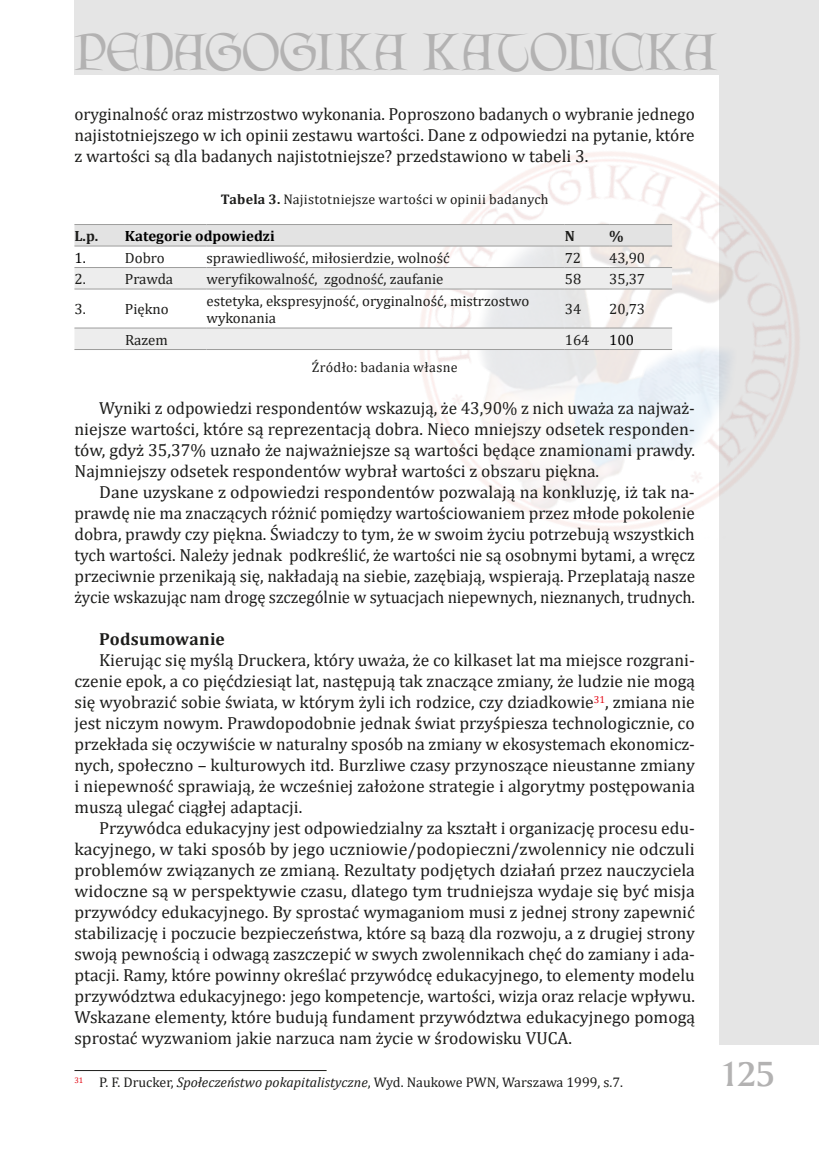
<style>
.page{position:relative;width:819px;height:1166px;background:#fff}
.page>*{position:absolute;margin:0;border:0;box-sizing:border-box;transform-origin:0 0}
.t1{font:46.55px "Lettergical";letter-spacing:-.005em;color:#b3b2b2}
.t2{font:36.75px "Amerigo Md EU";color:#b3b2b2}
.t3{font:17.5px/21px "Cambria";color:#1d1d1b;text-align:justify}
.t4{font:700 17.5px "Cambria";letter-spacing:.015em;color:#1d1d1b}
.t5{font:14.88px/17.5px "Cambria";color:#1d1d1b}
.t6{font:700 14.88px "Cambria";color:#000}
.t7{font:700 14.88px "Cambria";color:#1d1d1b}
.t8{font:14.88px "Cambria";color:#000}
.t9{font:14px "Cambria";letter-spacing:.01em;color:#1d1d1b}
.s1{font-weight:700}
.s2{font-style:italic}
</style>
<div class="page">
<div style="left:719px;top:0;width:100px;height:1044px;background:#e5e5e5"></div>
<div style="left:74px;top:0;width:745px;height:74px;background:#e5e5e5"></div>
<img style="left:419px;top:151px;width:380px;height:380px">
<div style="left:74px;top:225px;width:598px;height:21px;background:#e3e3e3"></div>
<svg style="left:74px;top:268px;width:598px;height:81px;fill:#ededed"></svg>
<hr style="left:74px;top:267px;width:51px;height:1px;background:#9d9d9c">
<hr style="left:125px;top:267px;width:81px;height:1px;background:#9d9d9c">
<hr style="left:206px;top:267px;width:358px;height:1px;background:#9d9d9c">
<hr style="left:564px;top:267px;width:45px;height:1px;background:#9d9d9c">
<hr style="left:609px;top:267px;width:63px;height:1px;background:#9d9d9c">
<hr style="left:74px;top:289px;width:51px;height:1px;background:#9d9d9c">
<hr style="left:125px;top:289px;width:81px;height:1px;background:#9d9d9c">
<hr style="left:206px;top:289px;width:358px;height:1px;background:#9d9d9c">
<hr style="left:564px;top:289px;width:45px;height:1px;background:#9d9d9c">
<hr style="left:609px;top:289px;width:63px;height:1px;background:#9d9d9c">
<hr style="left:74px;top:328px;width:51px;height:1px;background:#9d9d9c">
<hr style="left:125px;top:328px;width:81px;height:1px;background:#9d9d9c">
<hr style="left:206px;top:328px;width:358px;height:1px;background:#9d9d9c">
<hr style="left:564px;top:328px;width:45px;height:1px;background:#9d9d9c">
<hr style="left:609px;top:328px;width:63px;height:1px;background:#9d9d9c">
<hr style="left:74px;top:349px;width:51px;height:1px;background:#9d9d9c">
<hr style="left:125px;top:349px;width:81px;height:1px;background:#9d9d9c">
<hr style="left:206px;top:349px;width:358px;height:1px;background:#9d9d9c">
<hr style="left:564px;top:349px;width:45px;height:1px;background:#9d9d9c">
<hr style="left:609px;top:349px;width:63px;height:1px;background:#9d9d9c">
<hr style="left:74px;top:224px;width:51px;height:1px;background:#9d9d9c">
<hr style="left:125px;top:224px;width:81px;height:1px;background:#9d9d9c">
<hr style="left:206px;top:224px;width:358px;height:1px;background:#9d9d9c">
<hr style="left:564px;top:224px;width:45px;height:1px;background:#9d9d9c">
<hr style="left:609px;top:224px;width:63px;height:1px;background:#9d9d9c">
<hr style="left:74px;top:246px;width:51px;height:1px;background:#9d9d9c">
<hr style="left:125px;top:246px;width:81px;height:1px;background:#9d9d9c">
<hr style="left:206px;top:246px;width:358px;height:1px;background:#9d9d9c">
<hr style="left:564px;top:246px;width:45px;height:1px;background:#9d9d9c">
<hr style="left:609px;top:246px;width:63px;height:1px;background:#9d9d9c">
<hr style="left:74px;top:1070px;width:252px;height:1px;background:#1d1d1b">
<h1 class="t1" style="left:74px;top:24px;width:643px">PEDAGOGIKA KATOLICKA</h1>
<p class="t3" style="left:74px;top:104px;width:622px">oryginalność oraz mistrzostwo wykonania. Poproszono badanych o wybranie jednego najistotniejszego w ich opinii zestawu wartości. Dane z odpowiedzi na pytanie, które z wartości są dla badanych najistotniejsze? przedstawiono w tabeli 3.</p>
<p class="t9" style="left:221px;top:191px;width:329px"><span class="s1">Tabela 3.</span> Najistotniejsze wartości w opinii badanych</p>
<p class="t7" style="left:74px;top:225px;width:25px">L.p.</p>
<p class="t6" style="left:125px;top:225px;width:151px">Kategorie odpowiedzi</p>
<p class="t7" style="left:564px;top:225px;width:12px">N</p>
<p class="t7" style="left:609px;top:225px;width:16px">%</p>
<p class="t8" style="left:74px;top:249px;width:13px">1.</p>
<p class="t5" style="left:125px;top:249px;width:41px">Dobro</p>
<p class="t5" style="left:206px;top:249px;width:245px">sprawiedliwość, miłosierdzie, wolność</p>
<p class="t5" style="left:564px;top:249px;width:18px">72</p>
<p class="t5" style="left:609px;top:249px;width:38px">43,90</p>
<p class="t5" style="left:74px;top:270px;width:13px">2.</p>
<p class="t5" style="left:125px;top:270px;width:50px">Prawda</p>
<p class="t5" style="left:206px;top:270px;width:238px">weryfikowalność, zgodność, zaufanie</p>
<p class="t5" style="left:564px;top:270px;width:18px">58</p>
<p class="t5" style="left:609px;top:270px;width:38px">35,37</p>
<p class="t5" style="left:74px;top:300px;width:13px">3.</p>
<p class="t5" style="left:125px;top:300px;width:45px">Piękno</p>
<p class="t5" style="left:206px;top:292px;width:324px">estetyka, ekspresyjność, oryginalność, mistrzostwo wykonania</p>
<p class="t5" style="left:564px;top:300px;width:18px">34</p>
<p class="t5" style="left:609px;top:300px;width:38px">20,73</p>
<p class="t5" style="left:125px;top:331px;width:44px">Razem</p>
<p class="t5" style="left:564px;top:331px;width:26px">164</p>
<p class="t8" style="left:609px;top:331px;width:26px">100</p>
<p class="t9" style="left:312px;top:359px;width:147px">Źródło: badania własne</p>
<p class="t3" style="left:74px;top:398px;width:622px;text-indent:25px">Wyniki z odpowiedzi respondentów wskazują, że 43,90% z nich uważa za najważ&shy;niejsze wartości, które są reprezentacją dobra. Nieco mniejszy odsetek responden&shy;tów, gdyż 35,37% uznało że najważniejsze są wartości będące znamionami prawdy.<br>Najmniejszy odsetek respondentów wybrał wartości z obszaru piękna.</p>
<p class="t3" style="left:74px;top:482px;width:622px;text-indent:25px">Dane uzyskane z odpowiedzi respondentów pozwalają na konkluzję, iż tak na&shy;prawdę nie ma znaczących różnić pomiędzy wartościowaniem przez młode pokolenie dobra, prawdy czy piękna. Świadczy to tym, że w swoim życiu potrzebują wszystkich tych wartości. Należy jednak podkreślić, że wartości nie są osobnymi bytami, a wręcz przeciwnie przenikają się, nakładają na siebie, zazębiają, wspierają. Przeplatają nasze życie wskazując nam drogę szczególnie w sytuacjach niepewnych, nieznanych, trudnych.</p>
<p class="t4" style="left:99px;top:627px;width:127px">Podsumowanie</p>
<p class="t3" style="left:74px;top:650px;width:622px;text-indent:25px">Kierując się myślą Druckera, który uważa, że co kilkaset lat ma miejsce rozgrani&shy;czenie epok, a co pięćdziesiąt lat, następują tak znaczące zmiany, że ludzie nie mogą się wyobrazić sobie świata, w którym żyli ich rodzice, czy dziadkowie<sup>31</sup>, zmiana nie jest niczym nowym. Prawdopodobnie jednak świat przyśpiesza technologicznie, co przekłada się oczywiście w naturalny sposób na zmiany w ekosystemach ekonomicz&shy;nych, społeczno – kulturowych itd. Burzliwe czasy przynoszące nieustanne zmiany i niepewność sprawiają, że wcześniej założone strategie i algorytmy postępowania muszą ulegać ciągłej adaptacji.</p>
<p class="t3" style="left:74px;top:818px;width:622px;text-indent:25px">Przywódca edukacyjny jest odpowiedzialny za kształt i organizację procesu edu&shy;kacyjnego, w taki sposób by jego uczniowie/podopieczni/zwolennicy nie odczuli problemów związanych ze zmianą. Rezultaty podjętych działań przez nauczyciela widoczne są w perspektywie czasu, dlatego tym trudniejsza wydaje się być misja przywódcy edukacyjnego. By sprostać wymaganiom musi z jednej strony zapewnić stabilizację i poczucie bezpieczeństwa, które są bazą dla rozwoju, a z drugiej strony swoją pewnością i odwagą zaszczepić w swych zwolennikach chęć do zamiany i ada&shy;ptacji. Ramy, które powinny określać przywódcę edukacyjnego, to elementy modelu przywództwa edukacyjnego: jego kompetencje, wartości, wizja oraz relacje wpływu.<br>Wskazane elementy, które budują fundament przywództwa edukacyjnego pomogą sprostać wyzwaniom jakie narzuca nam życie w środowisku VUCA.</p>
<p class="t9" style="left:74px;top:1074px;width:550px"><sup>31</sup> P. F. Drucker, <span class="s2">Społeczeństwo pokapitalistyczne</span>, Wyd. Naukowe PWN, Warszawa 1999, s.7.</p>
<h2 class="t2" style="left:719px;top:1052px;width:56px">125</h2>
</div>
